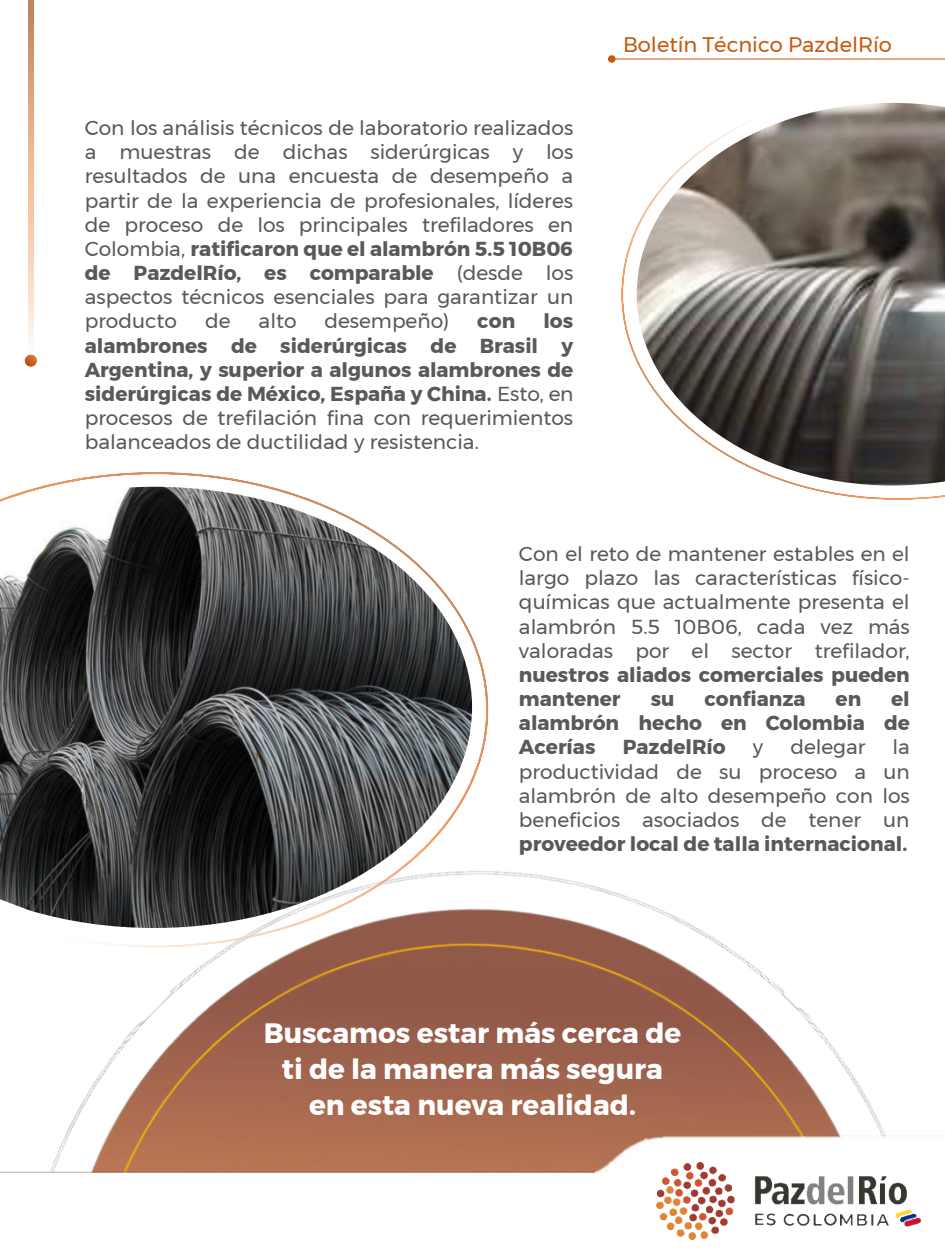
<style>
.page{position:relative;width:945px;height:1260px;background:#fff}
.page>*{position:absolute;margin:0;border:0;box-sizing:border-box;transform-origin:0 0}
.t1{font:700 28px/36.1px "Montserrat";color:#fff;text-align:center}
.t2{font:21px "Montserrat";color:#c55a11}
.t3{font:20.12px/24.2px "Montserrat";color:#595959;text-align:justify}
.t4{font:700 20.12px/24.2px "Montserrat";color:#595959;text-align:justify}
.s1{font-weight:700}
.s2{font-weight:400}
</style>
<div class="page">
<svg style="left:28px;top:0;width:5px;height:367px;background:#e9bd9f"></svg>
<svg style="left:25px;top:354px;width:12px;height:13px"></svg>
<hr style="left:614px;top:59px;width:331px;height:1px;background:#c55a11">
<div style="left:608px;top:55px;width:8px;height:8px;background:#c55a11;border-radius:50%"></div>
<img style="left:78px;top:871px;width:795px;height:238px">
<img style="left:63px;top:1109px;width:823px;height:31px">
<svg style="left:0;top:472px;width:489px;height:476px"></svg>
<svg style="left:621px;top:103px;width:324px;height:397px"></svg>
<img style="left:30px;top:487px;width:442px;height:441px">
<svg style="left:0;top:1140px;width:703px;height:100px"></svg>
<img style="left:657px;top:1163px;width:264px;height:76px">
<p class="t3" style="left:85px;top:117px;width:490px">Con los análisis técnicos de laboratorio realizados a muestras de dichas siderúrgicas y los resultados de una encuesta de desempeño a partir de la experiencia de profesionales, líderes de proceso de los principales trefiladores en Colombia, <span class="s1">ratificaron que el alambrón 5.5 10B06 de PazdelRío, es comparable</span> (desde los aspectos técnicos esenciales para garantizar un producto</p>
<p class="t4" style="left:85px;top:310px;width:490px;text-indent:459px">los alambrones de siderúrgicas de Brasil y Argentina, y superior a algunos alambrones de siderúrgicas de México, España y China. <span class="s2">Esto, en procesos de trefilación fina con requerimientos balanceados de ductilidad y resistencia.</span></p>
<p class="t3" style="left:205px;top:311px;width:27px">de</p>
<p class="t3" style="left:259px;top:311px;width:39px">alto</p>
<p class="t3" style="left:325px;top:311px;width:126px">desempeño)</p>
<p class="t4" style="left:477px;top:310px;width:40px">con</p>
<p class="t2" style="left:623px;top:36px;width:270px">Boletín Técnico PazdelRío</p>
<p class="t3" style="left:519px;top:543px;width:392px">Con el reto de mantener estables en el largo plazo las características físico&shy;químicas que actualmente presenta el alambrón 5.5 10B06, cada vez más valoradas por el sector trefilador,</p>
<p class="t4" style="left:519px;top:664px;width:392px">nuestros aliados comerciales pueden mantener</p>
<p class="t4" style="left:651px;top:688px;width:25px">su</p>
<p class="t4" style="left:705px;top:688px;width:102px">confianza</p>
<p class="t4" style="left:836px;top:688px;width:27px">en</p>
<p class="t4" style="left:519px;top:688px;width:392px;text-indent:372px">el alambrón hecho en Colombia de Acerías</p>
<p class="t4" style="left:623px;top:736px;width:104px">PazdelRío</p>
<p class="t3" style="left:753px;top:737px;width:12px">y</p>
<p class="t3" style="left:790px;top:737px;width:77px">delegar</p>
<p class="t3" style="left:519px;top:737px;width:392px;text-indent:374px">la productividad de su proceso a un alambrón de alto desempeño con los beneficios asociados de tener un</p>
<p class="t4" style="left:519px;top:833px;width:390px">proveedor local de talla internacional.</p>
<h1 class="t1" style="left:264px;top:1017px;width:419px">Buscamos estar más cerca de ti de la manera más segura en esta nueva realidad.</h1>
</div>
